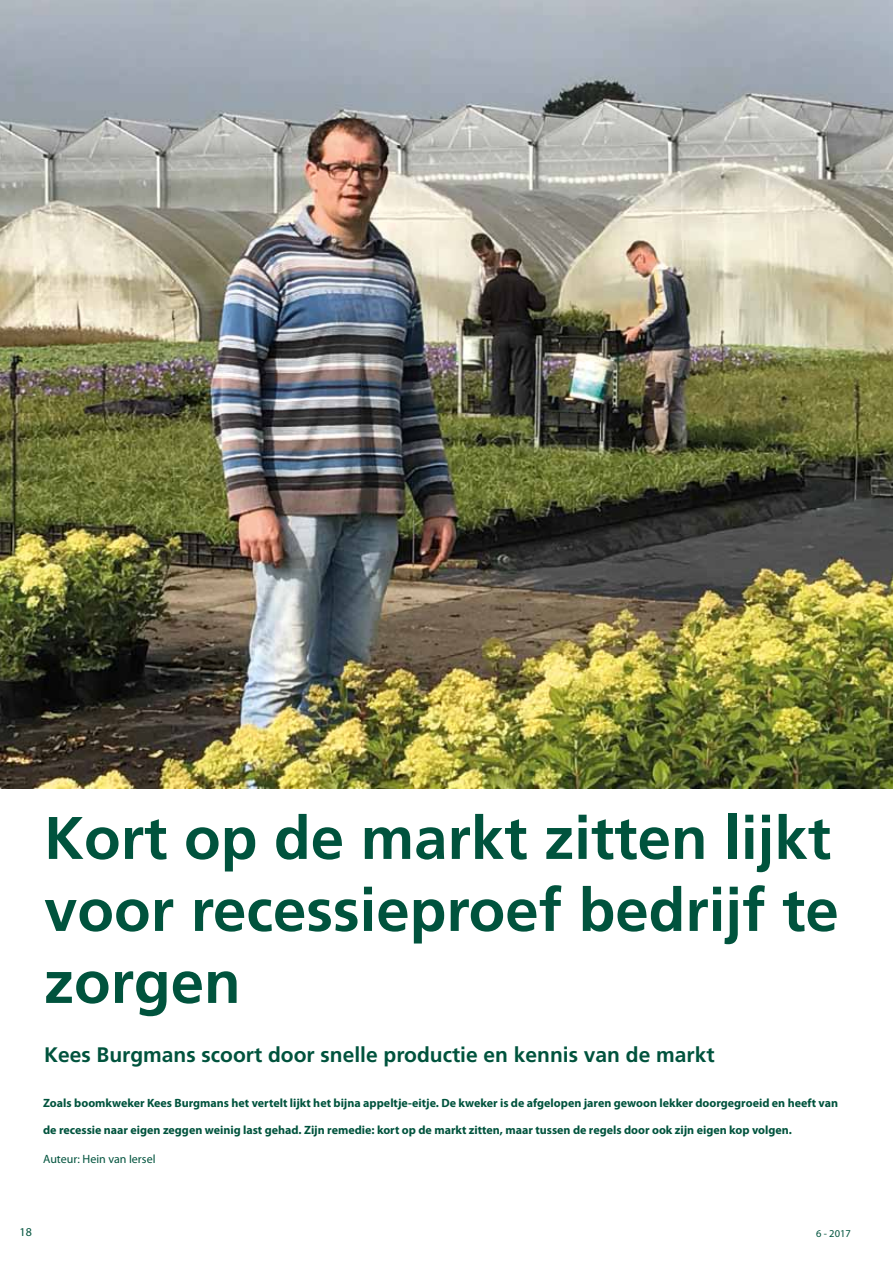
<style>
.page{position:relative;width:893px;height:1263px;background:#fff}
.page>*{position:absolute;margin:0;border:0;box-sizing:border-box;transform-origin:0 0}
.t1{font:700 60px/72px "Frutiger";color:#00533d}
.t2{font:700 21px "Frutiger";color:#00533d}
.t3{font:700 12px "Myriad Pro";color:#00533d}
.t4{font:12px "Myriad Pro";color:#00533d}
.t5{font:10.5px "Myriad Pro";color:#00533d}
</style>
<div class="page">
<img style="left:0;top:0;width:893px;height:789px">
<h1 class="t1" style="left:44px;top:801px;width:796px">Kort op de markt zitten lijkt voor recessieproef bedrijf te zorgen</h1>
<h2 class="t2" style="left:44px;top:1042px;width:672px">Kees Burgmans scoort door snelle productie en kennis van de markt</h2>
<p class="t3" style="left:43px;top:1095px;width:796px">Zoals boomkweker Kees Burgmans het vertelt lijkt het bijna appeltje-eitje. De kweker is de afgelopen jaren gewoon lekker doorgegroeid en heeft van</p>
<p class="t3" style="left:43px;top:1122px;width:750px">de recessie naar eigen zeggen weinig last gehad. Zijn remedie: kort op de markt zitten, maar tussen de regels door ook zijn eigen kop volgen.</p>
<p class="t4" style="left:43px;top:1151px;width:114px">Auteur: Hein van Iersel</p>
<p class="t4" style="left:20px;top:1224px;width:14px">18</p>
<p class="t5" style="left:816px;top:1227px;width:36px">6 - 2017</p>
</div>
